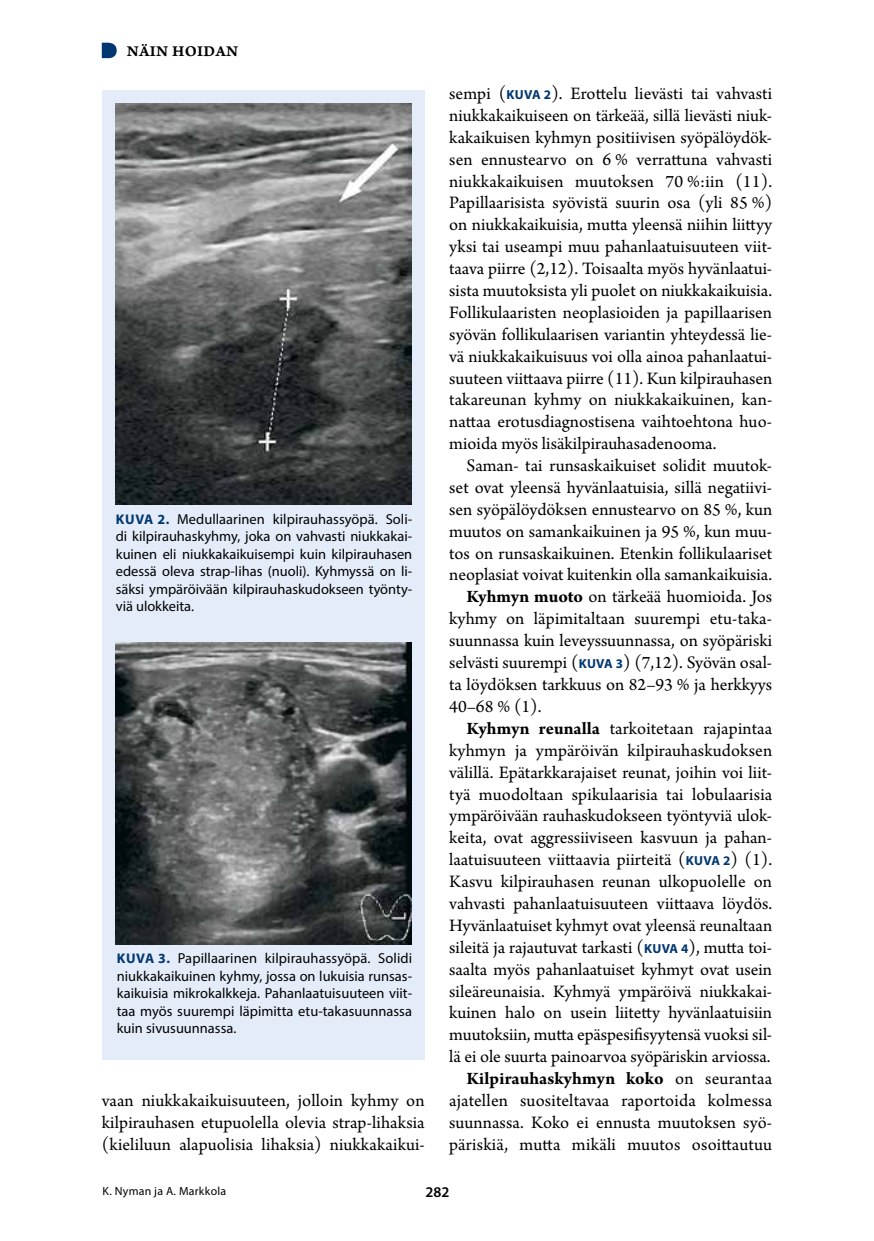
<style>
.page{position:relative;width:874px;height:1241px;background:#fff}
.page>*{position:absolute;margin:0;border:0;box-sizing:border-box;transform-origin:0 0}
.t1{font:18.38px/21.9px "Arno Pro";color:#000;text-align:justify}
.t2{font:700 18.38px "Arno Pro";letter-spacing:.01em;color:#000}
.t3{font:15.75px "Arno Pro Smbd Caption";letter-spacing:.02em;color:#000}
.t4{font:600 14.88px "Myriad Pro";color:#000}
.t5{font:14.35px/17.5px "Myriad Pro";color:#000;text-align:justify}
.t6{font:11.9px "Myriad Pro";letter-spacing:.02em;color:#000}
.s1{font-weight:700;font-size:14px;color:#003770}
.s2{font-family:"Myriad Pro";font-weight:700;font-size:13.12px;color:#003770}
.s3{font-weight:700}
.s4{font-weight:400}
</style>
<div class="page">
<div style="left:102px;top:90px;width:322px;height:969px;background:#e4ecf9"></div>
<img style="left:116px;top:103px;width:295px;height:401px">
<img style="left:116px;top:642px;width:295px;height:302px">
<svg style="left:102px;top:43px;width:15px;height:15px"></svg>
<p class="t3" style="left:127px;top:41px;width:113px">NÄIN HOIDAN</p>
<p class="t5" style="left:116px;top:510px;width:298px"><span class="s1">KUVA 2.</span> Medullaarinen kilpirauhassyöpä. Soli&shy;di kilpirauhaskyhmy, joka on vahvasti niukkakai&shy;kuinen eli niukkakaikuisempi kuin kilpirauhasen edessä oleva strap-lihas (nuoli). Kyhmyssä on li&shy;säksi ympäröivään kilpirauhaskudokseen työnty&shy;viä ulokkeita.</p>
<p class="t5" style="left:117px;top:949px;width:297px"><span class="s1">KUVA 3.</span> Papillaarinen kilpirauhassyöpä. Solidi niukkakaikuinen kyhmy, jossa on lukuisia runsas&shy;kaikuisia mikrokalkkeja. Pahanlaatuisuuteen viit&shy;taa myös suurempi läpimitta etu-takasuunnassa kuin sivusuunnassa.</p>
<p class="t1" style="left:102px;top:1090px;width:324px">vaan niukkakaikuisuuteen, jolloin kyhmy on kilpirauhasen etupuolella olevia strap-lihaksia (kieliluun alapuolisia lihaksia) niukkakaikui-</p>
<p class="t1" style="left:449px;top:84px;width:324px">sempi (<span class="s2">KUVA 2</span>). Erottelu lievästi tai vahvasti niukkakaikuiseen on tärkeää, sillä lievästi niuk&shy;kakaikuisen kyhmyn positiivisen syöpälöydök&shy;sen ennustearvo on 6 % verrattuna vahvasti niukkakaikuisen muutoksen 70 %:iin (11).<br>Papillaarisista syövistä suurin osa (yli 85 %) on niukkakaikuisia, mutta yleensä niihin liittyy yksi tai useampi muu pahanlaatuisuuteen viit&shy;taava piirre (2,12). Toisaalta myös hyvänlaatui&shy;sista muutoksista yli puolet on niukkakaikuisia.<br>Follikulaaristen neoplasioiden ja papillaarisen syövän follikulaarisen variantin yhteydessä lie&shy;vä niukkakaikuisuus voi olla ainoa pahanlaatui&shy;suuteen viittaava piirre (11). Kun kilpirauhasen takareunan kyhmy on niukkakaikuinen, kan&shy;nattaa erotusdiagnostisena vaihtoehtona huo&shy;mioida myös lisäkilpirauhasadenooma.</p>
<p class="t1" style="left:466px;top:455px;width:307px">Saman- tai runsaskaikuiset solidit muutok-</p>
<p class="t1" style="left:449px;top:477px;width:324px">set ovat yleensä hyvänlaatuisia, sillä negatiivi-</p>
<p class="t1" style="left:449px;top:499px;width:324px">sen syöpälöydöksen ennustearvo on 85 %, kun</p>
<p class="t1" style="left:449px;top:521px;width:324px">muutos on samankaikuinen ja 95 %, kun muu-</p>
<p class="t1" style="left:449px;top:543px;width:324px">tos on runsaskaikuinen. Etenkin follikulaariset</p>
<p class="t1" style="left:449px;top:565px;width:324px">neoplasiat voivat kuitenkin olla samankaikuisia.</p>
<p class="t1" style="left:466px;top:586px;width:307px"><span class="s3">Kyhmyn muoto</span> on tärkeää huomioida. Jos</p>
<p class="t1" style="left:449px;top:608px;width:324px">kyhmy on läpimitaltaan suurempi etu-taka-</p>
<p class="t1" style="left:449px;top:630px;width:324px">suunnassa kuin leveyssuunnassa, on syöpäriski</p>
<p class="t1" style="left:449px;top:652px;width:324px">selvästi suurempi (<span class="s2">KUVA 3</span>) (7,12). Syövän osal-</p>
<p class="t1" style="left:449px;top:674px;width:324px">ta löydöksen tarkkuus on 82–93 % ja herkkyys</p>
<p class="t1" style="left:449px;top:696px;width:94px">40–68 % (1).</p>
<p class="t1" style="left:466px;top:718px;width:307px"><span class="s3">Kyhmyn reunalla</span> tarkoitetaan rajapintaa</p>
<p class="t1" style="left:449px;top:740px;width:324px">kyhmyn ja ympäröivän kilpirauhaskudoksen</p>
<p class="t1" style="left:449px;top:762px;width:324px">välillä. Epätarkkarajaiset reunat, joihin voi liit-</p>
<p class="t1" style="left:449px;top:783px;width:324px">tyä muodoltaan spikulaarisia tai lobulaarisia</p>
<p class="t1" style="left:449px;top:805px;width:324px">ympäröivään rauhaskudokseen työntyviä ulok-</p>
<p class="t1" style="left:449px;top:827px;width:324px">keita, ovat aggressiiviseen kasvuun ja pahan-</p>
<p class="t1" style="left:449px;top:849px;width:324px">laatuisuuteen viittaavia piirteitä (<span class="s2">KUVA 2</span>) (1).</p>
<p class="t1" style="left:449px;top:871px;width:324px">Kasvu kilpirauhasen reunan ulkopuolelle on</p>
<p class="t1" style="left:449px;top:893px;width:324px">vahvasti pahanlaatuisuuteen viittaava löydös.</p>
<p class="t1" style="left:449px;top:915px;width:324px">Hyvänlaatuiset kyhmyt ovat yleensä reunaltaan</p>
<p class="t1" style="left:449px;top:937px;width:324px">sileitä ja rajautuvat tarkasti (<span class="s2">KUVA 4</span>), mutta toi-</p>
<p class="t1" style="left:449px;top:959px;width:324px">saalta myös pahanlaatuiset kyhmyt ovat usein</p>
<p class="t1" style="left:449px;top:980px;width:324px">sileäreunaisia. Kyhmyä ympäröivä niukkakai-</p>
<p class="t1" style="left:449px;top:1002px;width:324px">kuinen halo on usein liitetty hyvänlaatuisiin</p>
<p class="t1" style="left:449px;top:1024px;width:324px">muutoksiin, mutta epäspesifisyytensä vuoksi sil-</p>
<p class="t1" style="left:449px;top:1046px;width:323px">lä ei ole suurta painoarvoa syöpäriskin arviossa.</p>
<p class="t2" style="left:466px;top:1067px;width:307px">Kilpirauhaskyhmyn koko <span class="s4">on seurantaa</span></p>
<p class="t1" style="left:449px;top:1090px;width:324px">ajatellen suositeltavaa raportoida kolmessa</p>
<p class="t1" style="left:449px;top:1112px;width:324px">suunnassa. Koko ei ennusta muutoksen syö-</p>
<p class="t1" style="left:449px;top:1133px;width:324px">päriskiä, mutta mikäli muutos osoittautuu</p>
<p class="t6" style="left:102px;top:1183px;width:125px">K. Nyman ja A. Markkola</p>
<p class="t4" style="left:425px;top:1182px;width:25px">282</p>
</div>
